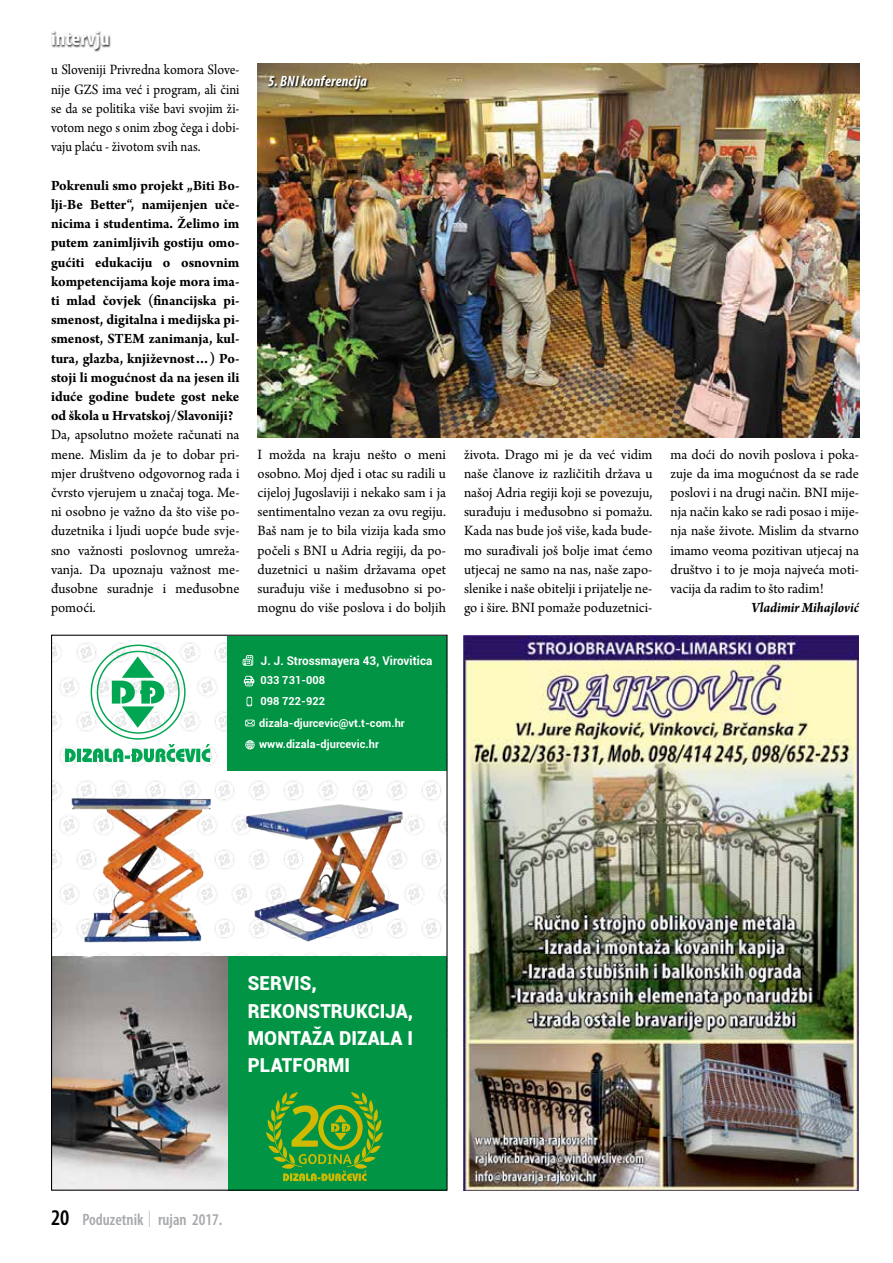
<style>
.page{position:relative;width:893px;height:1263px;background:#fff}
.page>*{position:absolute;margin:0;border:0;box-sizing:border-box;transform-origin:0 0}
.t1{font:700 condensed 21px "Myriad Pro";color:#fff}
.t2{font:900 19.2px/27.2px "Roboto";letter-spacing:.005em;color:#fff}
.t3{font:600 condensed 16.5px "Myriad Pro";color:#a7a9ac}
.t4{font:15px/19.2px "Arno Pro";color:#000;text-align:justify}
.t5{font:700 15px/19.2px "Arno Pro";letter-spacing:-.005em;color:#000;text-align:justify}
.t6{font:15px/19.2px "Arno Pro";color:#000;text-align:justify;scale:.92 1}
.t7{font:italic 700 15px "Arno Pro";letter-spacing:-.005em;color:#000;scale:.92 1}
.t8{font:italic 700 condensed 15px "Myriad Pro";letter-spacing:.015em;color:#fff}
.t9{font:700 12px "Roboto";letter-spacing:.005em;color:#fff}
.t10{font:700 10.95px "Roboto";letter-spacing:.005em;color:#fff}
.s1{font-size:22.5px;color:#000}
</style>
<div class="page">
<img style="left:463px;top:636px;width:396px;height:555px">
<svg style="left:53px;top:637px;width:393px;height:319px"></svg>
<div style="left:228px;top:956px;width:219px;height:234px;background:#009444"></div>
<div style="left:228px;top:636px;width:219px;height:135px;background:#009444"></div>
<svg style="left:266px;top:1092px;width:117px;height:89px"></svg>
<svg style="left:65px;top:644px;width:145px;height:118px"></svg>
<svg style="left:243px;top:655px;width:10px;height:11px"></svg>
<svg style="left:247px;top:697px;width:5px;height:9px"></svg>
<svg style="left:245px;top:740px;width:10px;height:9px"></svg>
<svg style="left:245px;top:720px;width:10px;height:6px"></svg>
<svg style="left:244px;top:676px;width:10px;height:10px"></svg>
<img style="left:56px;top:787px;width:172px;height:162px">
<img style="left:237px;top:790px;width:172px;height:155px">
<img style="left:53px;top:956px;width:175px;height:233px">
<img style="left:257px;top:64px;width:602px;height:373px">
<svg style="left:268px;top:76px;width:102px;height:16px;background:#756845"></svg>
<div style="left:51px;top:30px;width:61px;height:22px;background:#000;opacity:.85"></div>
<h1 class="t1" style="left:51px;top:25px;width:60px">intervju</h1>
<p class="t6" style="left:51px;top:61px;width:206px">u Sloveniji Privredna komora Slove&shy;nije GZS ima već i program, ali čini se da se politika više bavi svojim ži&shy;votom nego s onim zbog čega i dobi&shy;vaju plaću - životom svih nas.</p>
<p class="t5" style="left:51px;top:176px;width:190px">Pokrenuli smo projekt „Biti Bo&shy;lji-Be Better“, namijenjen uče&shy;nicima i studentima. Želimo im putem zanimljivih gostiju omo&shy;gućiti edukaciju o osnovnim kompetencijama koje mora ima&shy;ti mlad čovjek (financijska pi&shy;smenost, digitalna i medijska pi&shy;smenost, STEM zanimanja, kul&shy;tura, glazba, književnost…) Po&shy;stoji li mogućnost da na jesen ili iduće godine budete gost neke od škola u Hrvatskoj/Slavoniji?</p>
<p class="t4" style="left:51px;top:426px;width:190px">Da, apsolutno možete računati na mene. Mislim da je to dobar pri&shy;mjer društveno odgovornog rada i čvrsto vjerujem u značaj toga. Me&shy;ni osobno je važno da što više po&shy;duzetnika i ljudi uopće bude svje&shy;sno važnosti poslovnog umreža&shy;vanja. Da upoznaju važnost me&shy;đusobne suradnje i međusobne pomoći.</p>
<p class="t8" style="left:268px;top:72px;width:100px">5. BNI konferencija</p>
<p class="t4" style="left:257px;top:445px;width:190px">I možda na kraju nešto o meni osobno. Moj djed i otac su radili u cijeloj Jugoslaviji i nekako sam i ja sentimentalno vezan za ovu regiju.<br>Baš nam je to bila vizija kada smo počeli s BNI u Adria regiji, da po&shy;duzetnici u našim državama opet surađuju više i međusobno si po&shy;mognu do više poslova i do boljih</p>
<p class="t4" style="left:464px;top:445px;width:190px">života. Drago mi je da već vidim naše članove iz različitih država u našoj Adria regiji koji se povezuju, surađuju i međusobno si pomažu.<br>Kada nas bude još više, kada bude&shy;mo surađivali još bolje imat ćemo utjecaj ne samo na nas, naše zapo&shy;slenike i naše obitelji i prijatelje ne&shy;go i šire. BNI pomaže poduzetnici-</p>
<p class="t4" style="left:670px;top:445px;width:190px">ma doći do novih poslova i poka&shy;zuje da ima mogućnost da se rade poslovi i na drugi način. BNI mije&shy;nja način kako se radi posao i mije&shy;nja naše živote. Mislim da stvarno imamo veoma pozitivan utjecaj na društvo i to je moja najveća moti&shy;vacija da radim to što radim!</p>
<p class="t7" style="left:751px;top:599px;width:118px">Vladimir Mihajlović</p>
<p class="t9" style="left:261px;top:652px;width:173px">J. J. Strossmayera 43, Virovitica</p>
<p class="t10" style="left:261px;top:672px;width:66px">033 731-008</p>
<p class="t10" style="left:260px;top:693px;width:66px">098 722-922</p>
<p class="t10" style="left:259px;top:715px;width:147px">dizala-djurcevic@vt.t-com.hr</p>
<p class="t10" style="left:259px;top:736px;width:121px">www.dizala-djurcevic.hr</p>
<p class="t2" style="left:248px;top:969px;width:167px">SERVIS,<br>REKONSTRUKCIJA,<br>MONTAŽA DIZALA I<br>PLATFORMI</p>
<p class="t3" style="left:51px;top:1210px;width:173px"><span class="s1">20</span> Poduzetnik | rujan 2017.</p>
</div>
